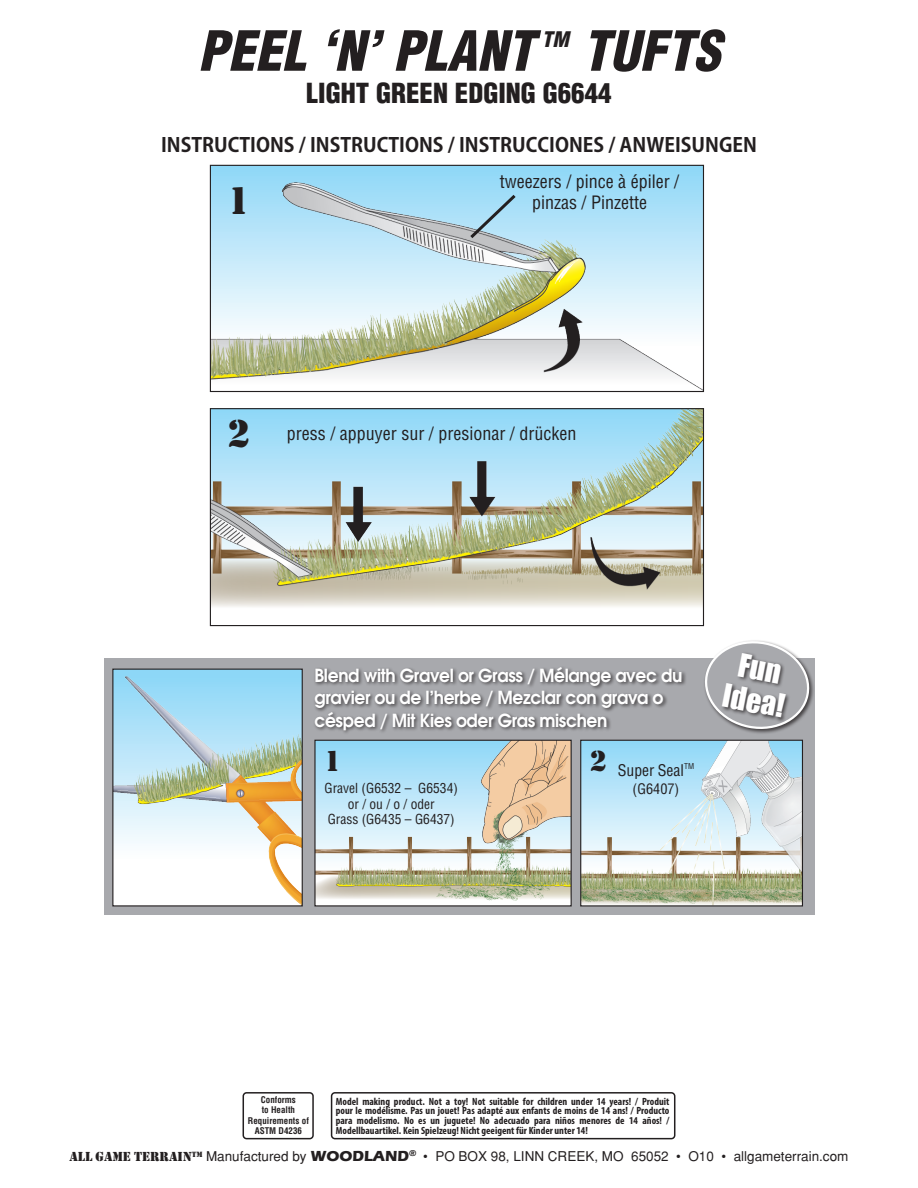
<style>
.page{position:relative;width:918px;height:1188px;background:#fff}
.page>*{position:absolute;margin:0;border:0;box-sizing:border-box;transform-origin:0 0}
.t1{font:italic 900 condensed 54px "Helvetica";color:#231f20}
.t2{font:36px "Stencil Std";color:#231f20}
.t3{font:29.7px/32.7px "Impact";color:#fff;text-align:center}
.t4{font:900 condensed 27px "Helvetica";color:#231f20}
.t5{font:27px "Stencil Std";color:#231f20}
.t6{font:italic 900 condensed 21px "Helvetica";color:#231f20}
.t7{font:700 19.5px "Adobe Gothic Std";color:#231f20}
.t8{font:600 18px/22.5px "Avant Garde";letter-spacing:-.02em;color:#fff;scale:.95 1}
.t9{font:condensed 18px/21.6px "Helvetica";color:#231f20;text-align:center}
.t10{font:condensed 15.75px "Helvetica";color:#231f20}
.t11{font:condensed 14.25px "Helvetica";color:#231f20}
.t12{font:13.5px "Helvetica";color:#231f20}
.t13{font:condensed 13.5px/15.8px "Helvetica";color:#231f20;text-align:center}
.t14{font:700 condensed 10.5px/9.8px "Myriad Pro";color:#231f20;text-align:justify}
.t15{font:700 condensed 9px/10.5px "Helvetica";color:#231f20;text-align:center}
.s1{font-family:"Stencil Std";font-stretch:normal;font-size:36px}
.s2{font-family:"Stencil"}
.s3{font-family:"Eras ITC";font-weight:700;font-size:15px}
</style>
<div class="page">
<div style="left:331px;top:1092px;width:344px;height:47px;border:2px solid #231f20;border-radius:3px"></div>
<div style="left:243px;top:1092px;width:71px;height:47px;border:2px solid #231f20;border-radius:3px"></div>
<div style="left:210px;top:165px;width:493px;height:227px;background:#93d9f7"></div>
<img style="left:212px;top:182px;width:490px;height:208px">
<div style="left:210px;top:165px;width:494px;height:227px;border:1px solid #231f20"></div>
<svg style="left:467px;top:192px;width:52px;height:49px"></svg>
<img style="left:212px;top:410px;width:490px;height:197px">
<div style="left:210px;top:408px;width:494px;height:218px;border:1px solid #231f20"></div>
<div style="left:104px;top:658px;width:710px;height:257px;background:#a8a9ad"></div>
<div style="left:313px;top:665px;width:373px;height:70px;background:#231f20;opacity:.75"></div>
<svg style="left:112px;top:668px;width:191px;height:239px;background:#c8dbd9"></svg>
<svg style="left:314px;top:739px;width:258px;height:168px;background:#c6d2cd"></svg>
<svg style="left:580px;top:739px;width:223px;height:168px;background:#c1d4d4"></svg>
<div style="left:703px;top:639px;width:111px;height:95px;background:#231f20;opacity:.75"></div>
<svg style="left:703px;top:639px;width:112px;height:93px"></svg>
<div style="left:721px;top:652px;width:70px;height:71px;background:#231f20;opacity:.75"></div>
<h1 class="t1" style="left:198px;top:17px;width:338px">PEEL ‘N’ PLANT</h1>
<h3 class="t6" style="left:542px;top:26px;width:28px">TM</h3>
<h1 class="t1" style="left:582px;top:17px;width:140px">TUFTS</h1>
<h3 class="t4" style="left:306px;top:76px;width:307px">LIGHT GREEN EDGING G6644</h3>
<h3 class="t7" style="left:161px;top:133px;width:597px">INSTRUCTIONS / INSTRUCTIONS / INSTRUCCIONES / ANWEISUNGEN</h3>
<h2 class="t2" style="left:227px;top:177px;width:24px">1</h2>
<h3 class="t9" style="left:500px;top:170px;width:181px">tweezers / pince à épiler / pinzas / Pinzette</h3>
<h3 class="t9" style="left:227px;top:422px;width:350px"><span class="s1">2</span> press / appuyer sur / presionar / drücken</h3>
<h3 class="t8" style="left:314px;top:663px;width:389px">Blend with Gravel or Grass / Mélange avec du gravier ou de l’herbe / Mezclar con grava o césped / Mit Kies oder Gras mischen</h3>
<h3 class="t5" style="left:324px;top:744px;width:19px">1</h3>
<h3 class="t10" style="left:590px;top:760px;width:106px"><sup>2</sup> Super Seal<sup>TM</sup></h3>
<p class="t13" style="left:325px;top:780px;width:135px">Gravel (G6532 – G6534)</p>
<h3 class="t11" style="left:633px;top:780px;width:48px">(G6407)</h3>
<p class="t13" style="left:328px;top:795px;width:129px">or / ou / o / oder<br>Grass (G6435 – G6437)</p>
<h3 class="t3" style="left:733px;top:646px;width:64px;rotate:11deg">Fun<br>Idea!</h3>
<p class="t15" style="left:248px;top:1094px;width:62px">Conforms<br>to Health<br>Requirements of<br>ASTM D4236</p>
<p class="t14" style="left:336px;top:1096px;width:335px">Model making product. Not a toy! Not suitable for children under 14 years! / Produit pour le modélisme. Pas un jouet! Pas adapté aux enfants de moins de 14 ans! / Producto para modelismo. No es un juguete! No adecuado para niños menores de 14 años! / Modellbauartikel. Kein Spielzeug! Nicht geeigent für Kinder unter 14!</p>
<p class="t12" style="left:70px;top:1148px;width:780px"><span class="s2">ALL GAME TERRAIN</span><sup>TM</sup> Manufactured by <span class="s3">WOODLAND</span><sup>®</sup> • PO BOX 98, LINN CREEK, MO 65052 • O10 • allgameterrain.com</p>
</div>
